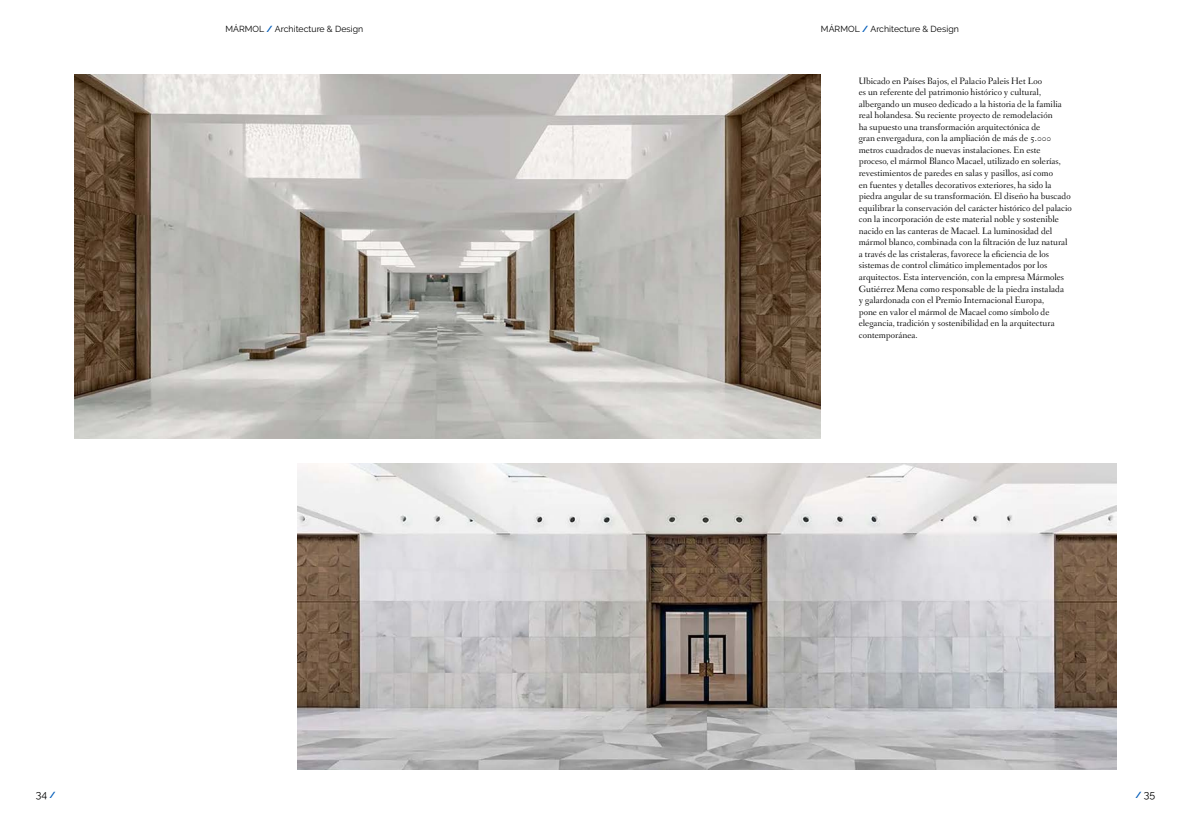
<style>
.page{position:relative;width:1191px;height:819px;background:#fff}
.page>*{position:absolute;margin:0;border:0;box-sizing:border-box;transform-origin:0 0}
.t1{font:10.5px "Raleway";color:#000}
.t2{font:9.62px/11.5px "Fanwood";color:#000}
.t3{font:8.75px "Raleway";letter-spacing:.005em;color:#000}
.s1{font-weight:700;color:#005cb9}
.s2{font-weight:700;font-size:8.75px;color:#005cb9}
</style>
<div class="page">
<img style="left:74px;top:74px;width:747px;height:364px">
<img style="left:298px;top:463px;width:818px;height:306px">
<p class="t3" style="left:225px;top:23px;width:139px">MÁRMOL <span class="s1">/</span> Architecture &amp; Design</p>
<p class="t3" style="left:821px;top:23px;width:139px">MÁRMOL <span class="s1">/</span> Architecture &amp; Design</p>
<p class="t2" style="left:858px;top:75px;width:214px">Ubicado en Países Bajos, el Palacio Paleis Het Loo<br>es un referente del patrimonio histórico y cultural, albergando un museo dedicado a la historia de la familia real holandesa. Su reciente proyecto de remodelación<br>ha supuesto una transformación arquitectónica de<br>gran envergadura, con la ampliación de más de 5.000 metros cuadrados de nuevas instalaciones. En este proceso, el mármol Blanco Macael, utilizado en solerías, revestimientos de paredes en salas y pasillos, así como<br>en fuentes y detalles decorativos exteriores, ha sido la piedra angular de su transformación. El diseño ha buscado equilibrar la conservación del carácter histórico del palacio con la incorporación de este material noble y sostenible nacido en las canteras de Macael. La luminosidad del mármol blanco, combinada con la filtración de luz natural a través de las cristaleras, favorece la eficiencia de los sistemas de control climático implementados por los arquitectos. Esta intervención, con la empresa Mármoles Gutiérrez Mena como responsable de la piedra instalada<br>y galardonada con el Premio Internacional Europa,<br>pone en valor el mármol de Macael como símbolo de elegancia, tradición y sostenibilidad en la arquitectura contemporánea.</p>
<p class="t1" style="left:36px;top:788px;width:21px">34<span class="s2">/</span></p>
<p class="t1" style="left:1135px;top:788px;width:21px"><span class="s2">/</span> 35</p>
</div>
